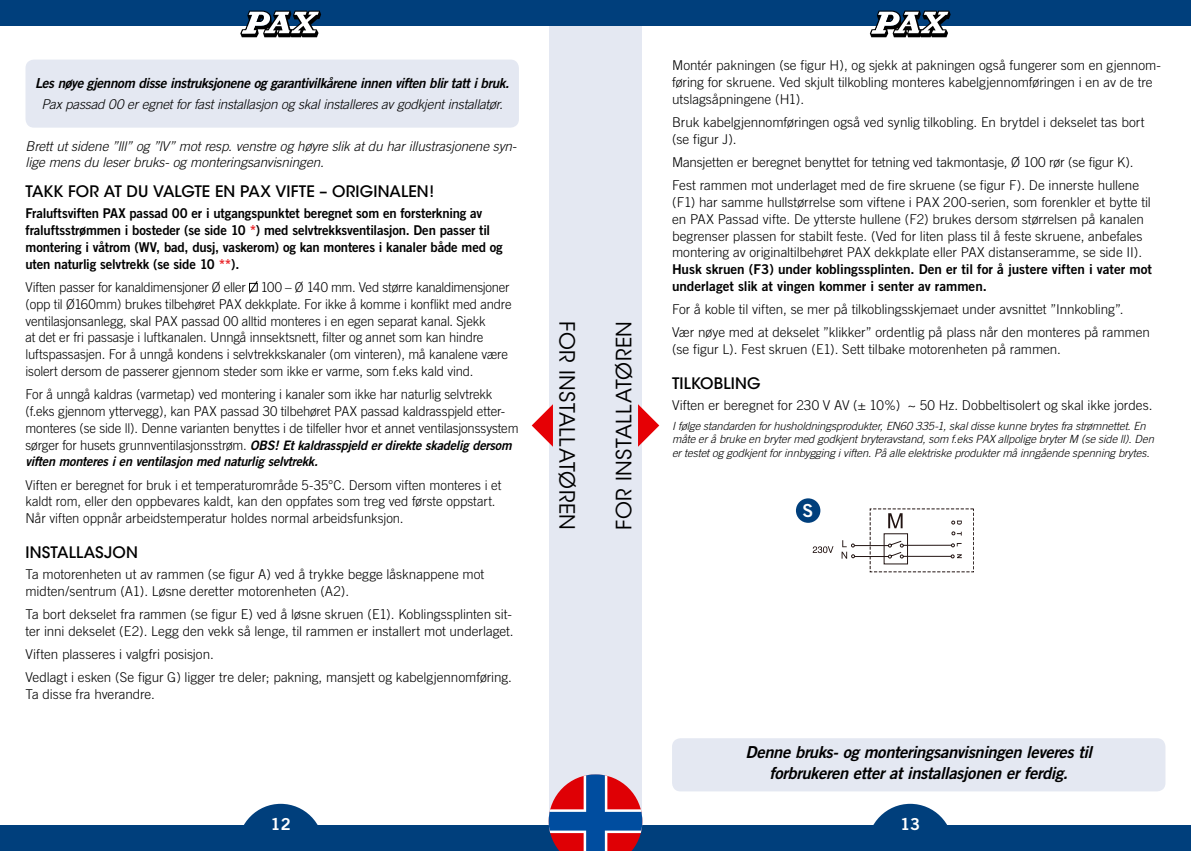
<style>
.page{position:relative;width:1191px;height:851px;background:#fff}
.page>*{position:absolute;margin:0;border:0;box-sizing:border-box;transform-origin:0 0}
.t1{font:21px "ITC Avant Garde MM 300 750";letter-spacing:.01em;color:#000}
.t2{font:18px "Trade Gothic Bold Two";color:#fff}
.t3{font:italic 16.5px/21px "Trade Gothic Bold Two";letter-spacing:-.02em;color:#000;text-align:center}
.t4{font:16.5px "Trade Gothic Bold Two";color:#fff}
.t5{font:15.75px "ITC Avant Garde MM 445 750";letter-spacing:.005em;color:#000}
.t6{font:italic 13.8px "Trade Gothic Bold Two";letter-spacing:-.03em;color:#000}
.t7{font:300 13.5px/16.8px "Trade Gothic";letter-spacing:-.005em;color:#000}
.t8{font:13.5px/16.8px "Trade Gothic Bold Two";letter-spacing:-.01em;color:#000}
.t9{font:italic 300 13.5px/16.5px "Trade Gothic";letter-spacing:-.01em;color:#000}
.t10{font:italic 13.05px/16.8px "Trade Gothic Bold Two";letter-spacing:-.015em;color:#000}
.t11{font:italic 300 11.25px/13.5px "Trade Gothic";letter-spacing:-.01em;color:#000}
.s1{color:#e60005}
.s2{font-family:"Trade Gothic";font-weight:300;font-style:normal;font-size:13.5px}
</style>
<div class="page">
<div style="left:549px;top:26px;width:46px;height:800px;background:#e4e8f2"></div>
<div style="left:0;top:825px;width:595px;height:25px;background:#003f7c"></div>
<div style="left:0;top:0;width:595px;height:26px;background:#003f7c"></div>
<svg style="left:240px;top:11px;width:81px;height:26px"></svg>
<svg style="left:244px;top:803px;width:74px;height:22px"></svg>
<div style="left:595px;top:26px;width:47px;height:800px;background:#e4e8f2"></div>
<div style="left:595px;top:825px;width:596px;height:25px;background:#003f7c"></div>
<svg style="left:873px;top:803px;width:74px;height:22px"></svg>
<div style="left:595px;top:0;width:596px;height:26px;background:#003f7c"></div>
<svg style="left:870px;top:11px;width:80px;height:26px"></svg>
<svg style="left:549px;top:774px;width:93px;height:76px"></svg>
<div style="left:672px;top:738px;width:493px;height:53px;background:#e4e8f2;border-radius:9px"></div>
<div style="left:26px;top:60px;width:493px;height:68px;background:#e4e8f2;border-radius:9px"></div>
<svg style="left:249px;top:281px;width:9px;height:13px"></svg>
<svg style="left:531px;top:404px;width:22px;height:42px"></svg>
<svg style="left:638px;top:404px;width:21px;height:42px"></svg>
<svg style="left:812px;top:546px;width:21px;height:7px"></svg>
<svg style="left:841px;top:513px;width:120px;height:45px"></svg>
<div style="left:796px;top:498px;width:24px;height:24px;background:#003f7c;border-radius:50%"></div>
<p class="t6" style="left:35px;top:74px;width:475px">Les nøye gjennom disse instruksjonene og garantivilkårene innen viften blir tatt i bruk.</p>
<p class="t9" style="left:41px;top:95px;width:463px">Pax passad 00 er egnet for fast installasjon og skal installeres av godkjent installatør.</p>
<p class="t9" style="left:26px;top:137px;width:493px">Brett ut sidene ”lll” og ”lV” mot resp. venstre og høyre slik at du har illustrasjonene syn&shy;lige mens du leser bruks- og monteringsanvisningen.</p>
<p class="t5" style="left:26px;top:182px;width:410px">TAKK FOR AT DU VALGTE EN PAX VIFTE – ORIGINALEN!</p>
<p class="t8" style="left:26px;top:205px;width:479px">Fraluftsviften PAX passad 00 er i utgangspunktet beregnet som en forsterkning av fraluftsstrømmen i bosteder (se side 10 <span class="s1">*</span>) med selvtrekksventilasjon. Den passer til montering i våtrom (WV, bad, dusj, vaskerom) og kan monteres i kanaler både med og uten naturlig selvtrekk (se side 10 <span class="s1">**</span>).</p>
<p class="t7" style="left:26px;top:278px;width:487px">Viften passer for kanaldimensjoner Ø eller 100 – Ø 140 mm. Ved større kanaldimensjoner (opp til Ø160mm) brukes tilbehøret PAX dekkplate. For ikke å komme i konflikt med andre ventilasjonsanlegg, skal PAX passad 00 alltid monteres i en egen separat kanal. Sjekk<br>at det er fri passasje i luftkanalen. Unngå innsektsnett, filter og annet som kan hindre luftspassasjen. For å unngå kondens i selvtrekkskanaler (om vinteren), må kanalene være isolert dersom de passerer gjennom steder som ikke er varme, som f.eks kald vind.</p>
<p class="t7" style="left:26px;top:386px;width:494px">For å unngå kaldras (varmetap) ved montering i kanaler som ikke har naturlig selvtrekk (f.eks gjennom yttervegg), kan PAX passad 30 tilbehøret PAX passad kaldrasspjeld etter&shy;monteres (se side ll). Denne varianten benyttes i de tilfeller hvor et annet ventilasjonssystem</p>
<p class="t10" style="left:26px;top:436px;width:488px"><span class="s2">sørger for husets grunnventilasjonsstrøm.</span> OBS! Et kaldrasspjeld er direkte skadelig dersom viften monteres i en ventilasjon med naturlig selvtrekk.</p>
<p class="t7" style="left:26px;top:476px;width:477px">Viften er beregnet for bruk i et temperaturområde 5-35°C. Dersom viften monteres i et kaldt rom, eller den oppbevares kaldt, kan den oppfates som treg ved første oppstart.<br>Når viften oppnår arbeidstemperatur holdes normal arbeidsfunksjon.</p>
<p class="t5" style="left:26px;top:542px;width:114px">INSTALLASJON</p>
<p class="t7" style="left:26px;top:565px;width:460px">Ta motorenheten ut av rammen (se figur A) ved å trykke begge låsknappene mot midten/sentrum (A1). Løsne deretter motorenheten (A2).</p>
<p class="t7" style="left:26px;top:605px;width:489px">Ta bort dekselet fra rammen (se figur E) ved å løsne skruen (E1). Koblingssplinten sit&shy;ter inni dekselet (E2). Legg den vekk så lenge, til rammen er installert mot underlaget.</p>
<p class="t7" style="left:26px;top:642px;width:488px;line-height:23.2px">Viften plasseres i valgfri posisjon.<br>Vedlagt i esken (Se figur G) ligger tre deler; pakning, mansjett og kabelgjennomføring.</p>
<p class="t7" style="left:26px;top:685px;width:131px">Ta disse fra hverandre.</p>
<h1 class="t1" style="left:579px;top:321px;width:211px;rotate:90deg">FOr installatØren</h1>
<h1 class="t1" style="left:612px;top:530px;width:211px;rotate:-90deg">FOr installatØren</h1>
<p class="t7" style="left:672px;top:57px;width:490px">Montér pakningen (se figur H), og sjekk at pakningen også fungerer som en gjennom&shy;føring for skruene. Ved skjult tilkobling monteres kabelgjennomføringen i en av de tre utslagsåpningene (H1).</p>
<p class="t7" style="left:672px;top:114px;width:474px">Bruk kabelgjennomføringen også ved synlig tilkobling. En brytdel i dekselet tas bort (se figur J).</p>
<p class="t7" style="left:672px;top:150px;width:468px;line-height:23.2px">Mansjetten er beregnet benyttet for tetning ved takmontasje, Ø 100 rør (se figur K).<br>Fest rammen mot underlaget med de fire skruene (se figur F). De innerste hullene</p>
<p class="t7" style="left:672px;top:193px;width:480px">(F1) har samme hullstørrelse som viftene i PAX 200-serien, som forenkler et bytte til en PAX Passad vifte. De ytterste hullene (F2) brukes dersom størrelsen på kanalen begrenser plassen for stabilt feste. (Ved for liten plass til å feste skruene, anbefales montering av originaltilbehøret PAX dekkplate eller PAX distanseramme, se side II).</p>
<p class="t8" style="left:672px;top:261px;width:481px">Husk skruen (F3) under koblingssplinten. Den er til for å justere viften i vater mot underlaget slik at vingen kommer i senter av rammen.</p>
<p class="t7" style="left:672px;top:297px;width:479px;line-height:23.2px">For å koble til viften, se mer på tilkoblingsskjemaet under avsnittet ”Innkobling”.<br>Vær nøye med at dekselet ”klikker” ordentlig på plass når den monteres på rammen</p>
<p class="t7" style="left:672px;top:341px;width:390px">(se figur L). Fest skruen (E1). Sett tilbake motorenheten på rammen.</p>
<p class="t5" style="left:672px;top:374px;width:90px">TILKOBLING</p>
<p class="t7" style="left:672px;top:396px;width:482px">Viften er beregnet for 230 V AV (± 10%) ~ 50 Hz. Dobbeltisolert og skal ikke jordes.</p>
<p class="t11" style="left:672px;top:418px;width:483px">I følge standarden for husholdningsprodukter, EN60 335-1, skal disse kunne brytes fra strømnettet. En måte er å bruke en bryter med godkjent bryteravstand, som f.eks PAX allpolige bryter M (se side ll). Den er testet og godkjent for innbygging i viften. På alle elektriske produkter må inngående spenning brytes.</p>
<h2 class="t2" style="left:802px;top:499px;width:12px">S</h2>
<p class="t3" style="left:745px;top:741px;width:348px">Denne bruks- og monteringsanvisningen leveres til forbrukeren etter at installasjonen er ferdig.</p>
<p class="t4" style="left:271px;top:813px;width:22px">12</p>
<p class="t4" style="left:900px;top:813px;width:22px">13</p>
</div>
